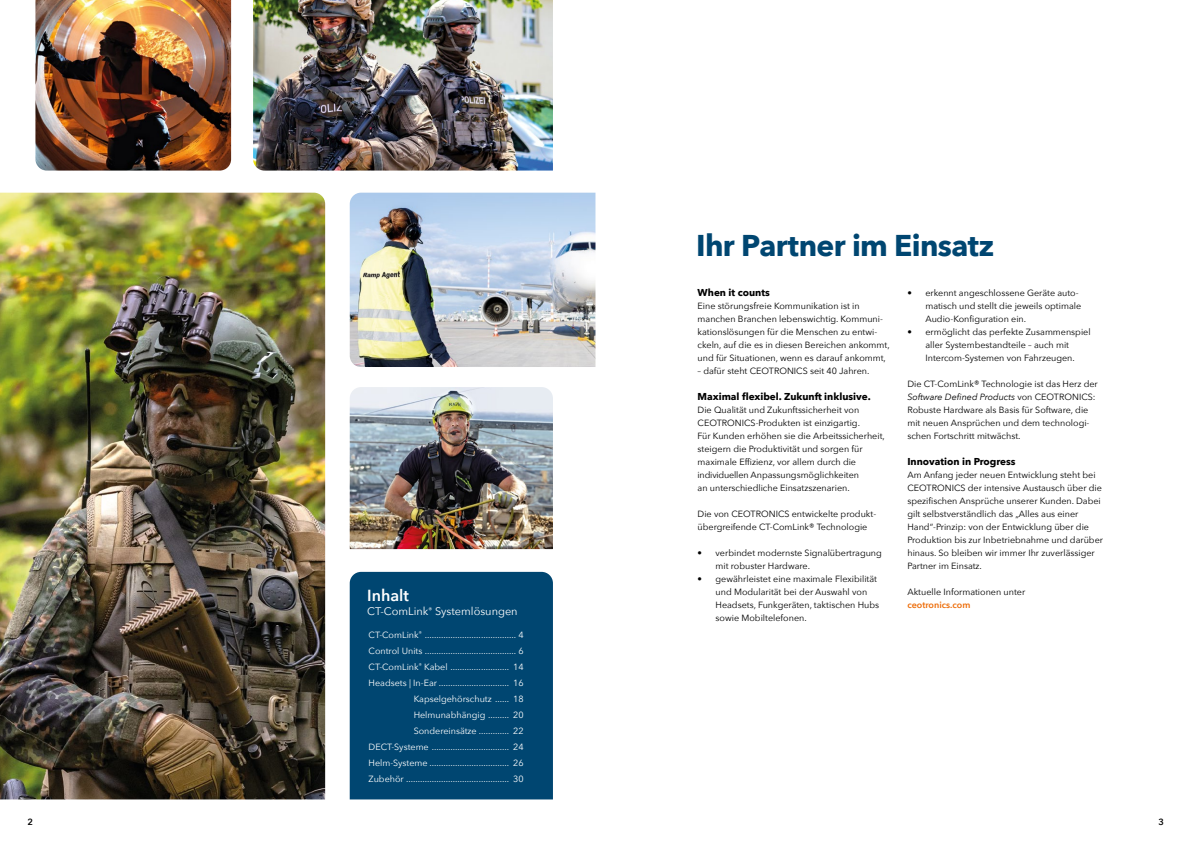
<style>
.page{position:relative;width:1191px;height:842px;background:#fff}
.page>*{position:absolute;margin:0;border:0;box-sizing:border-box;transform-origin:0 0}
.t1{font:700 30px "Avenir Next";letter-spacing:-.02em;color:#004671}
.t2{font:600 16px "Avenir Next";color:#fff}
.t3{font:11px "Avenir Next";color:#fff}
.t4{font:700 10px "Avenir Next";color:#000}
.t5{font:9px/13px "Avenir Next";color:#000}
.t6{font:9px/16px "Avenir Next";color:#fff;text-align:right}
.t7{font:600 9px "Avenir Next";color:#ed6b06}
.t8{font:600 9px "Avenir Next";color:#000}
.s1{font-style:italic}
</style>
<div class="page">
<img style="left:0;top:193px;width:325px;height:606px">
<img style="left:350px;top:193px;width:245px;height:174px">
<img style="left:253px;top:0;width:300px;height:171px">
<img style="left:350px;top:387px;width:203px;height:162px">
<img style="left:35px;top:0;width:196px;height:171px">
<div style="left:350px;top:572px;width:203px;height:227px;background:#004671"></div>
<h2 class="t2" style="left:367px;top:582px;width:43px">Inhalt</h2>
<p class="t3" style="left:367px;top:602px;width:152px">CT-ComLink<sup>®</sup> Systemlösungen</p>
<p class="t6" style="left:369px;top:627px;width:157px">CT-ComLink<sup>®</sup> ....................................... 4<br>Control Units ....................................... 6<br>CT-ComLink<sup>®</sup> Kabel ......................... 14<br>Headsets | In-Ear .............................. 16<br>Kapselgehörschutz ...... 18<br>Helmunabhängig ......... 20<br>Sondereinsätze ............. 22<br>DECT-Systeme ................................. 24<br>Helm-Systeme .................................. 26<br>Zubehör ............................................ 30</p>
<h1 class="t1" style="left:696px;top:220px;width:300px">Ihr Partner im Einsatz</h1>
<p class="t4" style="left:697px;top:284px;width:74px">When it counts</p>
<p class="t5" style="left:697px;top:299px;width:194px">Eine störungsfreie Kommunikation ist in manchen Branchen lebenswichtig. Kommuni&shy;kationslösungen für die Menschen zu entwi&shy;ckeln, auf die es in diesen Bereichen ankommt, und für Situationen, wenn es darauf ankommt,</p>
<p class="t5" style="left:697px;top:364px;width:173px">– dafür steht CEOTRONICS seit 40 Jahren.</p>
<p class="t4" style="left:697px;top:388px;width:175px">Maximal flexibel. Zukunft inklusive.</p>
<p class="t5" style="left:697px;top:403px;width:189px">Die Qualität und Zukunftssicherheit von CEOTRONICS-Produkten ist einzigartig.<br>Für Kunden erhöhen sie die Arbeitssicherheit, steigern die Produktivität und sorgen für maximale Effizienz, vor allem durch die individuellen Anpassungsmöglichkeiten<br>an unterschiedliche Einsatzszenarien.</p>
<p class="t5" style="left:697px;top:507px;width:179px">Die von CEOTRONICS entwickelte produkt&shy;übergreifende CT-ComLink® Technologie</p>
<p class="t5" style="left:715px;top:546px;width:168px;text-indent:-18px">• verbindet modernste Signalübertragung mit robuster Hardware.</p>
<p class="t5" style="left:715px;top:572px;width:165px;text-indent:-18px">• gewährleistet eine maximale Flexibilität und Modularität bei der Auswahl von Headsets, Funkgeräten, taktischen Hubs sowie Mobiltelefonen.</p>
<p class="t5" style="left:925px;top:286px;width:157px;text-indent:-18px">• erkennt angeschlossene Geräte auto&shy;matisch und stellt die jeweils optimale<br>Audio-Konfiguration ein.</p>
<p class="t5" style="left:907px;top:325px;width:185px;text-align:center">• ermöglicht das perfekte Zusammenspiel aller Systembestandteile – auch mit<br>Intercom-Systemen von Fahrzeugen.</p>
<p class="t5" style="left:907px;top:377px;width:192px">Die CT-ComLink® Technologie ist das Herz der <span class="s1">Software Defined Products</span> von CEOTRONICS:<br>Robuste Hardware als Basis für Software, die mit neuen Ansprüchen und dem technologi&shy;schen Fortschritt mitwächst.</p>
<p class="t4" style="left:907px;top:453px;width:110px">Innovation in Progress</p>
<p class="t5" style="left:907px;top:468px;width:197px">Am Anfang jeder neuen Entwicklung steht bei CEOTRONICS der intensive Austausch über die spezifischen Ansprüche unserer Kunden. Dabei gilt selbstverständlich das „Alles aus einer Hand“-Prinzip: von der Entwicklung über die Produktion bis zur Inbetriebnahme und darüber hinaus. So bleiben wir immer Ihr zuverlässiger Partner im Einsatz.</p>
<p class="t5" style="left:907px;top:585px;width:119px">Aktuelle Informationen unter</p>
<p class="t7" style="left:907px;top:597px;width:64px">ceotronics.com</p>
<p class="t8" style="left:28px;top:815px;width:7px">2</p>
<p class="t8" style="left:1158px;top:815px;width:7px">3</p>
</div>
